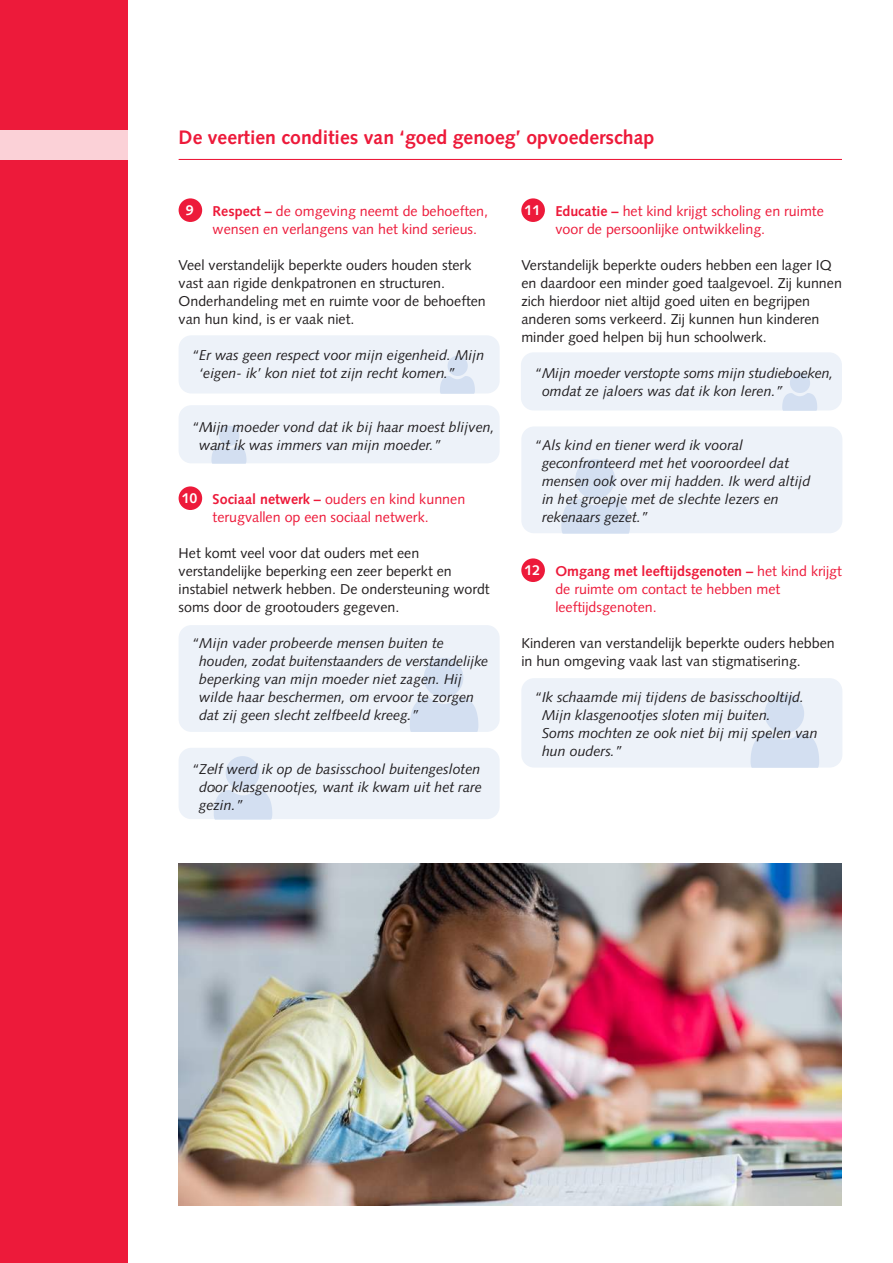
<style>
.page{position:relative;width:893px;height:1263px;background:#fff}
.page>*{position:absolute;margin:0;border:0;box-sizing:border-box;transform-origin:0 0}
.t1{font:700 19.5px "Syntax LT Std";color:#ed1a3a}
.t2{font:italic 14.25px/18px "Syntax LT Std";color:#231f20}
.t3{font:14.25px/18px "Syntax LT Std";color:#231f20}
.t4{font:14.25px/18px "Syntax LT Std";color:#ed1a3a}
.t5{font:700 14.25px "Syntax LT Std";color:#fff}
.s1{font-weight:700}
.s2{font-weight:700;color:#fff}
</style>
<div class="page">
<div style="left:0;top:0;width:128px;height:1263px;background:#ed1a3a"></div>
<div style="left:0;top:130px;width:128px;height:29px;background:#fbd1d7"></div>
<div style="left:179px;top:198px;width:23px;height:24px;background:#ed1a3a;border-radius:50%"></div>
<div style="left:179px;top:486px;width:23px;height:24px;background:#ed1a3a;border-radius:50%"></div>
<div style="left:521px;top:198px;width:24px;height:24px;background:#ed1a3a;border-radius:50%"></div>
<div style="left:521px;top:558px;width:24px;height:24px;background:#ed1a3a;border-radius:50%"></div>
<hr style="left:179px;top:159px;width:663px;height:1px;background:#ed1a3a">
<img style="left:179px;top:864px;width:663px;height:342px">
<div style="left:179px;top:625px;width:321px;height:107px;background:#edf2f9;border-radius:13px"></div>
<div style="left:521px;top:426px;width:321px;height:107px;background:#edf2f9;border-radius:13px"></div>
<svg style="left:410px;top:658px;width:68px;height:74px"></svg>
<svg style="left:561px;top:459px;width:69px;height:74px"></svg>
<div style="left:179px;top:335px;width:321px;height:58px;background:#edf2f9;border-radius:13px"></div>
<div style="left:521px;top:352px;width:321px;height:58px;background:#edf2f9;border-radius:13px"></div>
<div style="left:179px;top:405px;width:321px;height:58px;background:#edf2f9;border-radius:13px"></div>
<svg style="left:440px;top:356px;width:35px;height:37px"></svg>
<svg style="left:782px;top:373px;width:35px;height:37px"></svg>
<svg style="left:211px;top:426px;width:35px;height:37px"></svg>
<div style="left:179px;top:748px;width:321px;height:71px;background:#edf2f9;border-radius:13px"></div>
<div style="left:521px;top:678px;width:321px;height:89px;background:#edf2f9;border-radius:13px"></div>
<svg style="left:214px;top:756px;width:58px;height:63px"></svg>
<h1 class="t1" style="left:179px;top:126px;width:477px">De veertien condities van ‘goed genoeg’ opvoederschap</h1>
<p class="t5" style="left:186px;top:202px;width:9px">9</p>
<p class="t4" style="left:213px;top:202px;width:277px"><span class="s1">Respect –</span> de omgeving neemt de behoeften, wensen en verlangens van het kind serieus.</p>
<p class="t3" style="left:179px;top:256px;width:309px">Veel verstandelijk beperkte ouders houden sterk vast aan rigide denkpatronen en structuren.<br>Onderhandeling met en ruimte voor de behoeften van hun kind, is er vaak niet.</p>
<p class="t2" style="left:199px;top:346px;width:287px;text-indent:-8px">“Er was geen respect voor mijn eigenheid. Mijn ‘eigen- ik’ kon niet tot zijn recht komen.”</p>
<p class="t2" style="left:199px;top:418px;width:297px;text-indent:-8px">“Mijn moeder vond dat ik bij haar moest blijven, want ik was immers van mijn moeder.”</p>
<p class="t4" style="left:182px;top:490px;width:285px;text-align:center"><span class="s2">10</span> <span class="s1">Sociaal netwerk –</span> ouders en kind kunnen terugvallen op een sociaal netwerk.</p>
<p class="t3" style="left:179px;top:544px;width:313px">Het komt veel voor dat ouders met een verstandelijke beperking een zeer beperkt en instabiel netwerk hebben. De ondersteuning wordt soms door de grootouders gegeven.</p>
<p class="t2" style="left:199px;top:634px;width:291px;text-indent:-8px">“Mijn vader probeerde mensen buiten te houden, zodat buitenstaanders de verstandelijke beperking van mijn moeder niet zagen. Hij wilde haar beschermen, om ervoor te zorgen dat zij geen slecht zelfbeeld kreeg.”</p>
<p class="t2" style="left:199px;top:760px;width:284px;text-align:justify;text-indent:-8px">“Zelf werd ik op de basisschool buitengesloten door klasgenootjes, want ik kwam uit het rare gezin.”</p>
<p class="t4" style="left:555px;top:202px;width:270px;text-indent:-31px"><span class="s2">11</span> <span class="s1">Educatie –</span> het kind krijgt scholing en ruimte voor de persoonlijke ontwikkeling.</p>
<p class="t3" style="left:521px;top:256px;width:322px">Verstandelijk beperkte ouders hebben een lager IQ en daardoor een minder goed taalgevoel. Zij kunnen zich hierdoor niet altijd goed uiten en begrijpen anderen soms verkeerd. Zij kunnen hun kinderen minder goed helpen bij hun schoolwerk.</p>
<p class="t2" style="left:542px;top:364px;width:293px;text-indent:-8px">“Mijn moeder verstopte soms mijn studieboeken, omdat ze jaloers was dat ik kon leren.”</p>
<p class="t2" style="left:542px;top:436px;width:270px;text-indent:-8px">“Als kind en tiener werd ik vooral geconfronteerd met het vooroordeel dat mensen ook over mij hadden. Ik werd altijd in het groepje met de slechte lezers en rekenaars gezet.”</p>
<p class="t4" style="left:555px;top:562px;width:288px;text-indent:-31px"><span class="s2">12</span> <span class="s1">Omgang met leeftijdsgenoten –</span> het kind krijgt de ruimte om contact te hebben met leeftijdsgenoten.</p>
<p class="t3" style="left:521px;top:634px;width:315px">Kinderen van verstandelijk beperkte ouders hebben in hun omgeving vaak last van stigmatisering.</p>
<p class="t2" style="left:542px;top:688px;width:277px;text-indent:-8px">“Ik schaamde mij tijdens de basisschooltijd.<br>Mijn klasgenootjes sloten mij buiten.<br>Soms mochten ze ook niet bij mij spelen van hun ouders.”</p>
</div>
